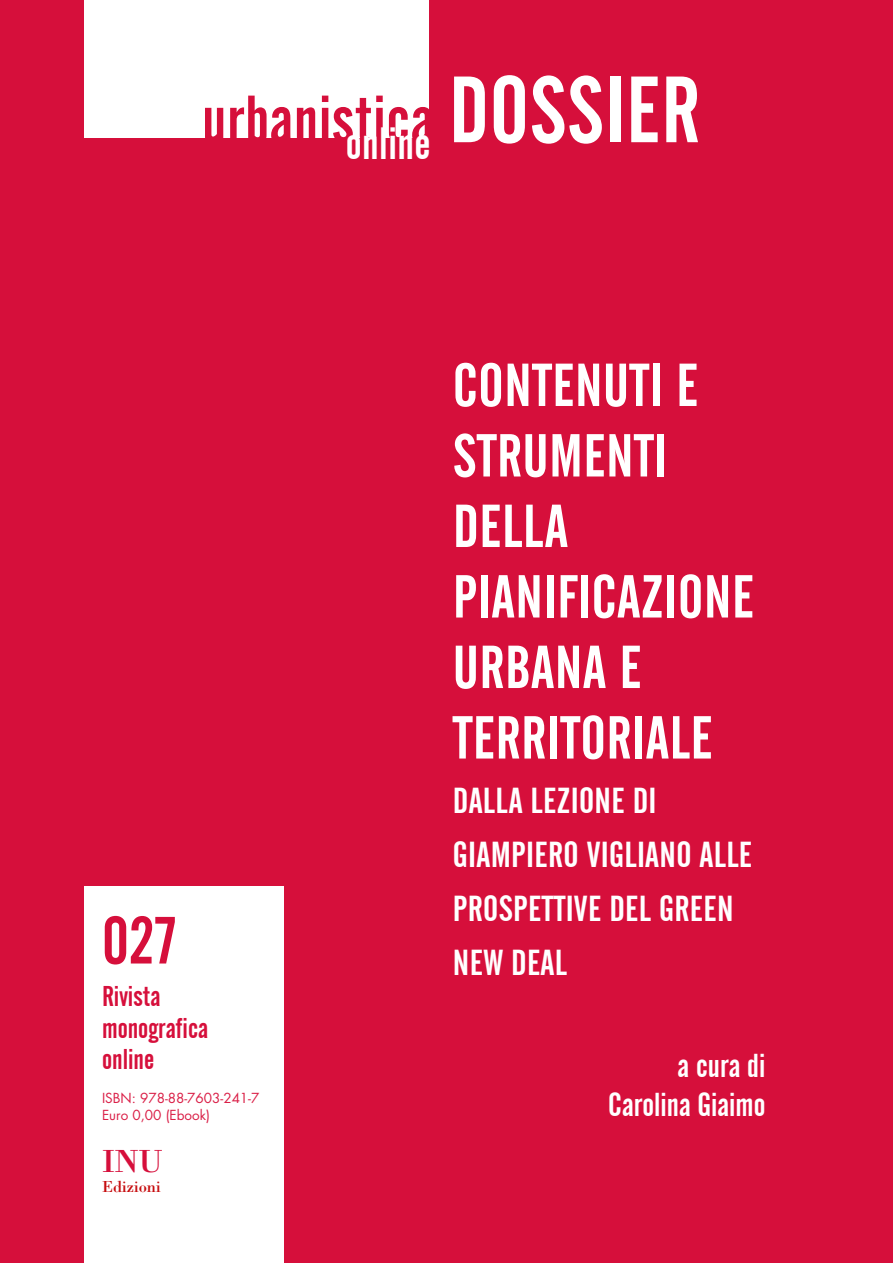
<style>
.page{position:relative;width:893px;height:1263px;background:#d60f3b}
.page>*{position:absolute;margin:0;border:0;box-sizing:border-box;transform-origin:0 0}
.t1{font:93px "Alternate Gothic No 2 BT";letter-spacing:.01em;color:#fff}
.t2{font:66px "Alternate Gothic No 2 BT";letter-spacing:.01em;color:#d60f3b}
.t3{font:60px/70.5px "Alternate Gothic No 2 BT";letter-spacing:.01em;color:#fff}
.t4{font:36px/54px "Alternate Gothic No 2 BT";letter-spacing:.01em;color:#fff}
.t5{font:33px/39.6px "Alternate Gothic No 2 BT";color:#fff;text-align:right}
.t6{font:33px "Bodoni Std";color:#d60f3b}
.t7{font:28.5px/31.5px "Alternate Gothic No 2 BT";color:#d60f3b}
.t8{font:16.5px "Bodoni Std";color:#c60c0e}
.t9{font:13.5px/16.2px "Futura Std";color:#da1f47}
</style>
<div class="page">
<div style="left:84px;top:887px;width:200px;height:376px;background:#fff"></div>
<div style="left:84px;top:0;width:344px;height:137px;background:#fff"></div>
<h1 class="t1" style="left:346px;top:58px;width:356px"><sub>online</sub> DOSSIER</h1>
<h2 class="t2" style="left:202px;top:83px;width:234px">urbanistica</h2>
<h2 class="t2" style="left:102px;top:904px;width:75px">027</h2>
<p class="t7" style="left:102px;top:981px;width:108px">Rivista monografica online</p>
<p class="t9" style="left:102px;top:1090px;width:159px">ISBN: 978-88-7603-241-7<br>Euro 0,00 (Ebook)</p>
<p class="t6" style="left:102px;top:1141px;width:62px">INU</p>
<p class="t8" style="left:102px;top:1176px;width:60px">Edizioni</p>
<h3 class="t3" style="left:453px;top:351px;width:303px">CONTENUTI E<br>STRUMENTI<br>DELLA<br>PIANIFICAZIONE<br>URBANA E<br>TERRITORIALE</h3>
<p class="t4" style="left:453px;top:773px;width:301px">DALLA LEZIONE DI<br>GIAMPIERO VIGLIANO ALLE<br>PROSPETTIVE DEL GREEN<br>NEW DEAL</p>
<p class="t5" style="left:608px;top:1046px;width:159px">a cura di<br>Carolina Giaimo</p>
</div>
